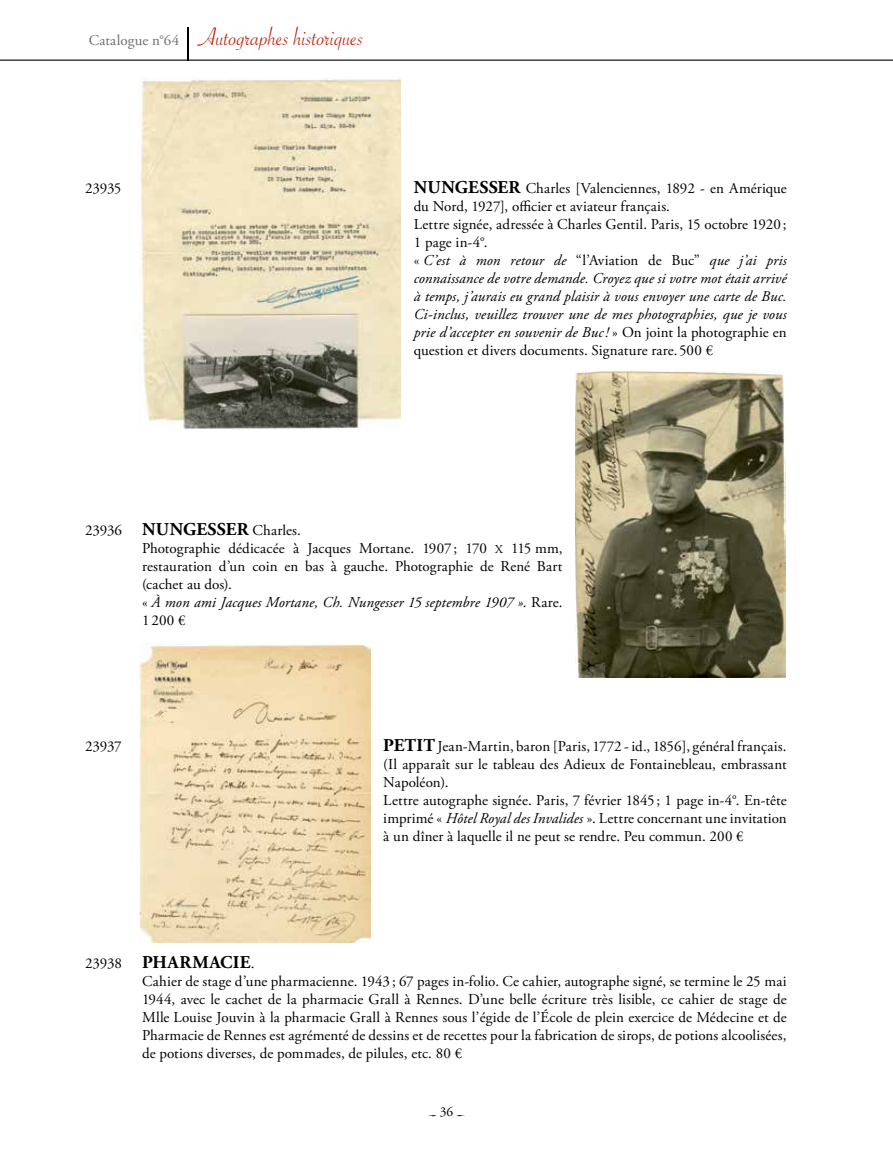
<style>
.page{position:relative;width:893px;height:1149px;background:#fff}
.page>*{position:absolute;margin:0;border:0;box-sizing:border-box;transform-origin:0 0}
.t1{font:27px "Savoye Let Plain";color:#be1c03}
.t2{font:700 18px "Adobe Garamond Pro";letter-spacing:.03em;color:#000}
.t3{font:15px/18px "Adobe Garamond Pro";letter-spacing:.005em;color:#000}
.t4{font:13.5px "Adobe Garamond Pro";color:#000}
.s1{font-family:"Adobe Garamond Pro";font-size:15px;color:#6d6e71}
.s2{font-weight:700;font-size:18px}
.s3{font-style:italic}
.s4{font-size:12px}
.s5{font-weight:400;font-size:15px}
</style>
<div class="page">
<hr style="left:0;top:60px;width:893px;height:1px;background:#000">
<hr style="left:188px;top:28px;width:1px;height:33px;background:#000">
<img style="left:138px;top:78px;width:263px;height:351px">
<img style="left:575px;top:370px;width:210px;height:307px">
<img style="left:140px;top:644px;width:231px;height:298px">
<h1 class="t1" style="left:89px;top:25px;width:276px"><span class="s1">Catalogue n°64</span> Autographes historiques</h1>
<p class="t3" style="left:85px;top:179px;width:38px">23935</p>
<p class="t3" style="left:414px;top:179px;width:374px"><span class="s2">NUNGESSER</span> Charles [Valenciennes, 1892 - en Amérique du Nord, 1927], officier et aviateur français.<br>Lettre signée, adressée à Charles Gentil. Paris, 15 octobre 1920 ; 1 page in-4°.<br>« <span class="s3">C’est à mon retour de</span> “l’Aviation de Buc” <span class="s3">que j’ai pris connaissance de votre demande. Croyez que si votre mot était arrivé à temps, j’aurais eu grand plaisir à vous envoyer une carte de Buc.<br>Ci-inclus, veuillez trouver une de mes photographies, que je vous prie d’accepter en souvenir de Buc!</span> » On joint la photographie en question et divers documents. Signature rare.500 €</p>
<p class="t3" style="left:142px;top:521px;width:422px;text-indent:-57px">23936 <span class="s2">NUNGESSER</span> Charles.<br>Photographie dédicacée à Jacques Mortane. 1907; 170 <span class="s4">X</span> 115 mm, restauration d’un coin en bas à gauche. Photographie de René Bart (cachet au dos).<br>« <span class="s3">À mon ami Jacques Mortane, Ch. Nungesser 15 septembre 1907 »</span>. Rare.<br>1200 €</p>
<p class="t3" style="left:85px;top:737px;width:38px">23937</p>
<p class="t3" style="left:383px;top:737px;width:405px"><span class="s2">PETIT</span> Jean-Martin, baron [Paris, 1772 - id., 1856], général français. (Il apparaît sur le tableau des Adieux de Fontainebleau, embrassant Napoléon).<br>Lettre autographe signée. Paris, 7 février 1845; 1 page in-4°. En-tête imprimé « <span class="s3">Hôtel Royal des Invalides</span> ». Lettre concernant une invitation à un dîner à laquelle il ne peut se rendre. Peu commun. 200 €</p>
<p class="t2" style="left:85px;top:951px;width:171px"><span class="s5">23938</span> PHARMACIE<span class="s5">.</span></p>
<p class="t3" style="left:142px;top:971px;width:646px;text-align:justify">Cahier de stage d’une pharmacienne. 1943; 67 pages in-folio. Ce cahier, autographe signé, se termine le 25 mai 1944, avec le cachet de la pharmacie Grall à Rennes. D’une belle écriture très lisible, ce cahier de stage de Mlle Louise Jouvin à la pharmacie Grall à Rennes sous l’égide de l’École de plein exercice de Médecine et de Pharmacie de Rennes est agrémenté de dessins et de recettes pour la fabrication de sirops, de potions alcoolisées, de potions diverses, de pommades, de pilules, etc. 80 €</p>
<p class="t4" style="left:440px;top:1103px;width:15px">36</p>
</div>
